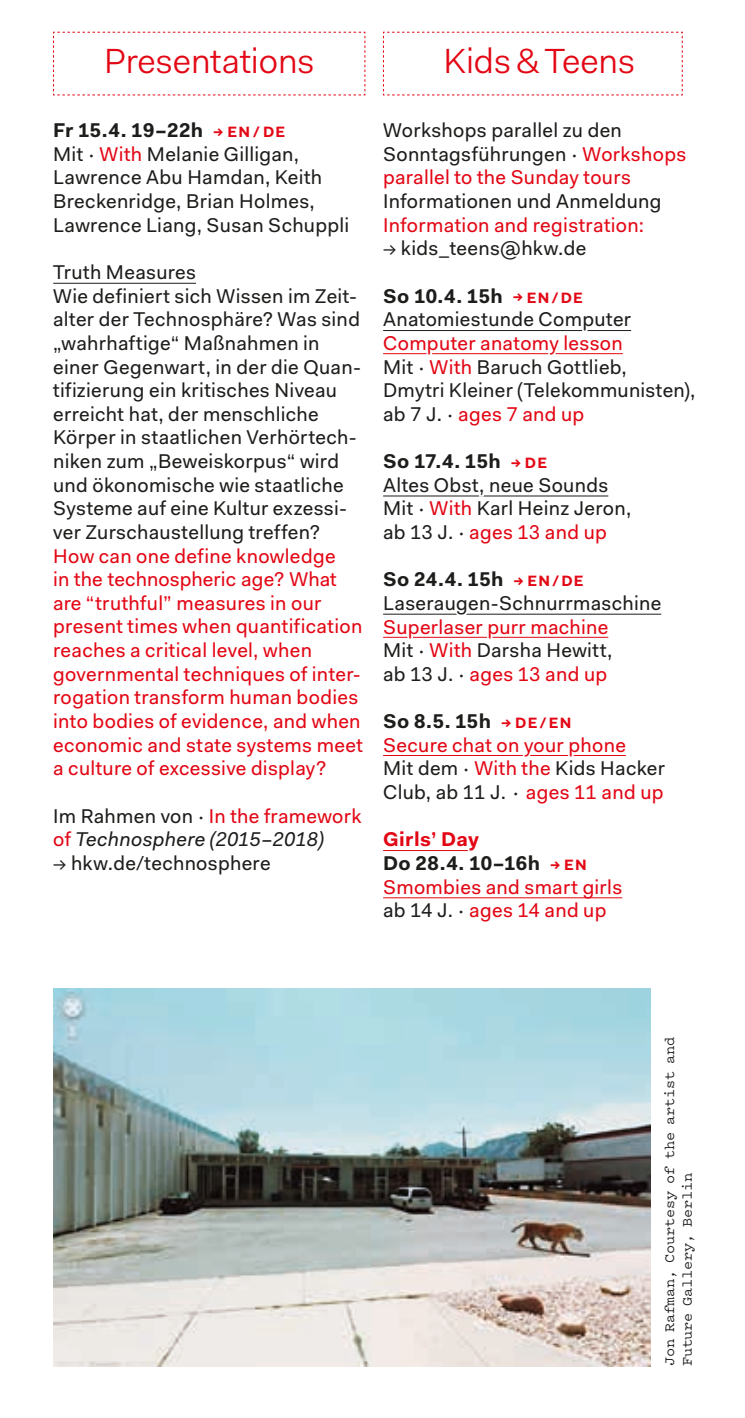
<style>
.page{position:relative;width:745px;height:1418px;background:#fff}
.page>*{position:absolute;margin:0;border:0;box-sizing:border-box;transform-origin:0 0}
.t1{font:35px "Fakt Pro Blond";color:#e30614}
.t2{font:20px/23.5px "Fakt Pro";letter-spacing:.02em;color:#1d1d1b}
.t3{font:20px/23.5px "Fakt Pro";letter-spacing:.02em;color:#e30614}
.t4{font:italic 20px/23.5px "Fakt Pro";letter-spacing:.01em;color:#1d1d1b}
.t5{font:500 15px/17.5px "Pitch";letter-spacing:-.02em;color:#1d1d1b}
.s1{font-weight:700}
.s2{font-weight:700;font-size:15px;color:#e30614}
.s3{font-family:"Pitch";font-weight:500;font-size:17.5px}
.s4{color:#e30614}
.s5{font-style:normal}
.s6{font-family:"Pitch";font-weight:500;font-style:normal;font-size:17.5px}
.s7{font-style:normal;color:#e30614}
.s8{color:#1d1d1b}
.s9{font-family:"Pitch";font-weight:500;font-size:17.5px;color:#1d1d1b}
.s10{font-weight:700;color:#1d1d1b}
.s11{font-weight:700;font-size:15px}
</style>
<div class="page">
<svg style="left:53px;top:282px;width:143px;height:2px"></svg>
<hr style="left:383px;top:897px;width:239px;height:1px;background:#e30614">
<svg style="left:383px;top:330px;width:249px;height:25px"></svg>
<svg style="left:383px;top:495px;width:226px;height:2px"></svg>
<svg style="left:383px;top:613px;width:279px;height:25px"></svg>
<svg style="left:383px;top:755px;width:243px;height:1px"></svg>
<svg style="left:383px;top:850px;width:85px;height:2px"></svg>
<svg style="left:411px;top:897px;width:126px;height:2px"></svg>
<img style="left:54px;top:988px;width:596px;height:378px">
<svg style="left:53px;top:32px;width:312px;height:64px"></svg>
<svg style="left:382px;top:32px;width:300px;height:64px"></svg>
<h1 class="t1" style="left:104px;top:38px;width:211px">Presentations</h1>
<p class="t2" style="left:53px;top:118px;width:297px"><span class="s1">Fr 15.4. 19–22h</span> <span class="s2">→ EN / DE<br></span>Mit <span class="s3">·</span><span class="s4">With</span> Melanie Gilligan,<br>Lawrence Abu Hamdan, Keith<br>Breckenridge, Brian Holmes,<br>Lawrence Liang, Susan Schuppli</p>
<p class="t2" style="left:53px;top:260px;width:309px">Truth Measures<br>Wie definiert sich Wissen im Zeit&shy;alter der Technosphäre? Was sind „wahrhaftige“ Maßnahmen in einer Gegenwart, in der die Quan&shy;tifizierung ein kritisches Niveau erreicht hat, der menschliche<br>Körper in staatlichen Verhörtech&shy;niken zum „Beweiskorpus“ wird und ökonomische wie staatliche<br>Systeme auf eine Kultur exzessi&shy;ver Zurschaustellung treffen?</p>
<p class="t3" style="left:53px;top:544px;width:311px">How can one define knowledge<br>in the technospheric age? What are “truthful” measures in our present times when quantification reaches a critical level, when governmental techniques of inter&shy;rogation transform human bodies into bodies of evidence, and when economic and state systems meet a culture of excessive display?</p>
<p class="t4" style="left:53px;top:804px;width:310px"><span class="s5">Im Rahmen von</span> <span class="s6">·</span><span class="s7">In the framework of</span> Technosphere (2015–2018)</p>
<p class="t2" style="left:53px;top:851px;width:219px">→ hkw.de/technosphere</p>
<h1 class="t1" style="left:443px;top:38px;width:193px">Kids&amp;Teens</h1>
<p class="t2" style="left:383px;top:118px;width:304px">Workshops parallel zu den<br>Sonntagsführungen <span class="s3">·</span><span class="s4">Workshops parallel to the Sunday tours</span></p>
<p class="t2" style="left:383px;top:189px;width:280px">Informationen und Anmeldung</p>
<p class="t3" style="left:383px;top:213px;width:262px">Information and registration:</p>
<p class="t2" style="left:383px;top:236px;width:204px">→ kids_teens@hkw.de</p>
<p class="t2" style="left:383px;top:284px;width:249px"><span class="s1">So 10.4. 15h</span> <span class="s2">→ EN/ DE<br></span>Anatomiestunde Computer</p>
<p class="t2" style="left:383px;top:331px;width:313px"><span class="s4">Computer anatomy lesson<br></span>Mit <span class="s3">·</span><span class="s4">With</span> Baruch Gottlieb,<br>Dmytri Kleiner (Telekommunisten), ab 7 J. <span class="s3">·</span> <span class="s4">ages 7 and up</span></p>
<p class="t2" style="left:383px;top:449px;width:249px"><span class="s1">So 17.4. 15h</span> <span class="s2">→ DE<br></span>Altes Obst, neue Sounds<br>Mit <span class="s3">·</span><span class="s4">With</span> Karl Heinz Jeron, ab 13 J. <span class="s3">·</span><span class="s4">ages 13 and up</span></p>
<p class="t2" style="left:383px;top:567px;width:279px"><span class="s1">So 24.4. 15h</span> <span class="s2">→ EN/ DE<br></span>Laseraugen-Schnurrmaschine</p>
<p class="t3" style="left:383px;top:614px;width:231px">Superlaser purr machine<br><span class="s8">Mit</span> <span class="s9">·</span>With <span class="s8">Darsha Hewitt, ab 13 J.</span> <span class="s9">·</span> ages 13 and up</p>
<p class="t3" style="left:383px;top:709px;width:283px"><span class="s10">So 8.5. 15h</span> <span class="s11">→ DE/EN<br></span>Secure chat on your phone<br><span class="s8">Mit dem</span><span class="s9">·</span>With the <span class="s8">Kids Hacker<br>Club, ab 11 J.</span> <span class="s9">·</span> ages 11 and up</p>
<p class="t3" style="left:383px;top:827px;width:240px"><span class="s1">Girls’ Day<br></span><span class="s10">Do 28.4. 10–16h</span> <span class="s11">→ EN<br></span>Smombies and smart girls <span class="s8">ab 14 J.</span> <span class="s9">·</span> ages 14 and up</p>
<p class="t5" style="left:659px;top:1366px;width:330px;rotate:-90deg">Jon Rafman, Courtesy of the artist and<br>Future Gallery, Berlin</p>
</div>
